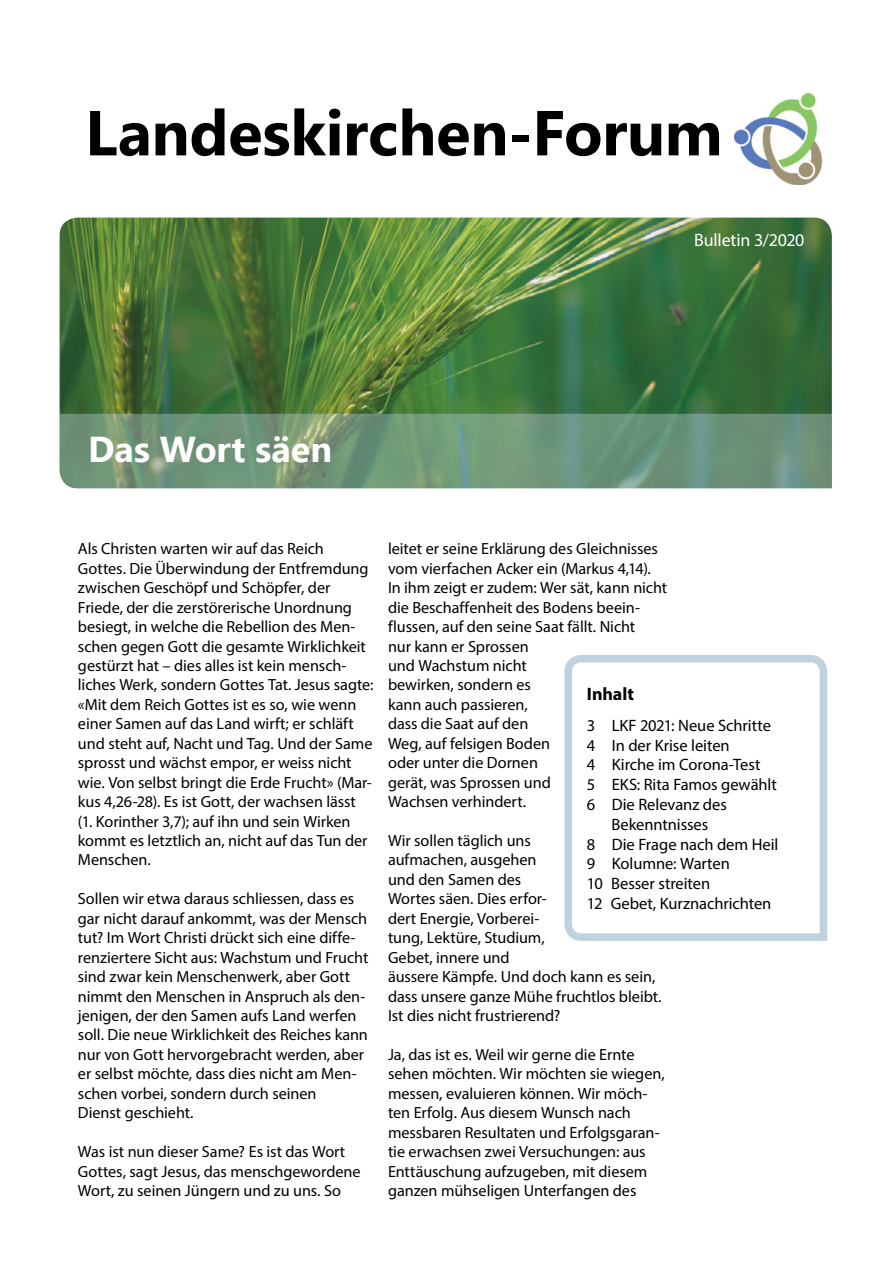
<style>
.page{position:relative;width:893px;height:1263px;background:#fff}
.page>*{position:absolute;margin:0;border:0;box-sizing:border-box;transform-origin:0 0}
.t1{font:700 63.45px "Ebrima";letter-spacing:-.005em;color:#000}
.t2{font:700 36px "Ebrima";color:#fff}
.t3{font:18px "Myriad Pro";letter-spacing:-.01em;color:#fff}
.t4{font:700 18px "Myriad Pro";color:#000}
.t5{font:16.5px "Myriad Pro";letter-spacing:-.005em;color:#000}
.t6{font:16.2px/19.5px "Myriad Pro";color:#000}
</style>
<div class="page">
<img style="left:60px;top:218px;width:772px;height:196px">
<svg style="left:60px;top:414px;width:772px;height:74px;background:#70957a"></svg>
<svg style="left:564px;top:655px;width:264px;height:286px"></svg>
<img style="left:735px;top:94px;width:88px;height:90px">
<h1 class="t1" style="left:85px;top:86px;width:639px">Landeskirchen-Forum</h1>
<p class="t3" style="left:694px;top:229px;width:112px">Bulletin 3/2020</p>
<h2 class="t2" style="left:88px;top:423px;width:246px">Das Wort säen</h2>
<p class="t6" style="left:78px;top:539px;width:297px">Als Christen warten wir auf das Reich Gottes. Die Überwindung der Entfremdung zwischen Geschöpf und Schöpfer, der Friede, der die zerstörerische Unordnung besiegt, in welche die Rebellion des Men&shy;schen gegen Gott die gesamte Wirklichkeit gestürzt hat – dies alles ist kein mensch&shy;liches Werk, sondern Gottes Tat. Jesus sagte: «Mit dem Reich Gottes ist es so, wie wenn einer Samen auf das Land wirft; er schläft und steht auf, Nacht und Tag. Und der Same sprosst und wächst empor, er weiss nicht wie. Von selbst bringt die Erde Frucht» (Mar&shy;kus 4,26-28). Es ist Gott, der wachsen lässt (1. Korinther 3,7); auf ihn und sein Wirken kommt es letztlich an, nicht auf das Tun der Menschen.</p>
<p class="t6" style="left:78px;top:889px;width:292px">Sollen wir etwa daraus schliessen, dass es gar nicht darauf ankommt, was der Mensch tut? Im Wort Christi drückt sich eine diffe&shy;renziertere Sicht aus: Wachstum und Frucht sind zwar kein Menschenwerk, aber Gott nimmt den Menschen in Anspruch als den&shy;jenigen, der den Samen aufs Land werfen soll. Die neue Wirklichkeit des Reiches kann nur von Gott hervorgebracht werden, aber er selbst möchte, dass dies nicht am Men&shy;schen vorbei, sondern durch seinen<br>Dienst geschieht.</p>
<p class="t6" style="left:78px;top:1141px;width:284px">Was ist nun dieser Same? Es ist das Wort<br>Gottes, sagt Jesus, das menschgewordene<br>Wort, zu seinen Jüngern und zu uns. So</p>
<p class="t6" style="left:388px;top:539px;width:281px">leitet er seine Erklärung des Gleichnisses vom vierfachen Acker ein (Markus 4,14).<br>In ihm zeigt er zudem: Wer sät, kann nicht die Beschaffenheit des Bodens beein&shy;flussen, auf den seine Saat fällt. Nicht<br>nur kann er Sprossen<br>und Wachstum nicht<br>bewirken, sondern es<br>kann auch passieren,<br>dass die Saat auf den<br>Weg, auf felsigen Boden<br>oder unter die Dornen<br>gerät, was Sprossen und<br>Wachsen verhindert.</p>
<p class="t6" style="left:388px;top:830px;width:275px">Wir sollen täglich uns<br>aufmachen, ausgehen<br>und den Samen des<br>Wortes säen. Dies erfor-<br>dert Energie, Vorberei-<br>tung, Lektüre, Studium,<br>Gebet, innere und<br>äussere Kämpfe. Und doch kann es sein, dass unsere ganze Mühe fruchtlos bleibt.<br>Ist dies nicht frustrierend?</p>
<p class="t6" style="left:388px;top:1044px;width:278px">Ja, das ist es. Weil wir gerne die Ernte sehen möchten. Wir möchten sie wiegen, messen, evaluieren können. Wir möch&shy;ten Erfolg. Aus diesem Wunsch nach messbaren Resultaten und Erfolgsgaran&shy;tie erwachsen zwei Versuchungen: aus Enttäuschung aufzugeben, mit diesem ganzen mühseligen Unterfangen des</p>
<p class="t4" style="left:587px;top:682px;width:49px">Inhalt</p>
<p class="t5" style="left:587px;top:715px;width:186px">3 LKF 2021: Neue Schritte</p>
<p class="t5" style="left:587px;top:735px;width:144px">4 In der Krise leiten</p>
<p class="t5" style="left:587px;top:755px;width:175px">4 Kirche im Corona-Test</p>
<p class="t5" style="left:587px;top:774px;width:191px">5 EKS: Rita Famos gewählt</p>
<p class="t5" style="left:587px;top:794px;width:142px">6 Die Relevanz des</p>
<p class="t5" style="left:612px;top:814px;width:98px">Bekenntnisses</p>
<p class="t5" style="left:587px;top:834px;width:193px">8 Die Frage nach dem Heil</p>
<p class="t5" style="left:587px;top:854px;width:145px">9 Kolumne: Warten</p>
<p class="t5" style="left:587px;top:873px;width:125px">10 Besser streiten</p>
<p class="t5" style="left:587px;top:893px;width:186px">12 Gebet, Kurznachrichten</p>
</div>
